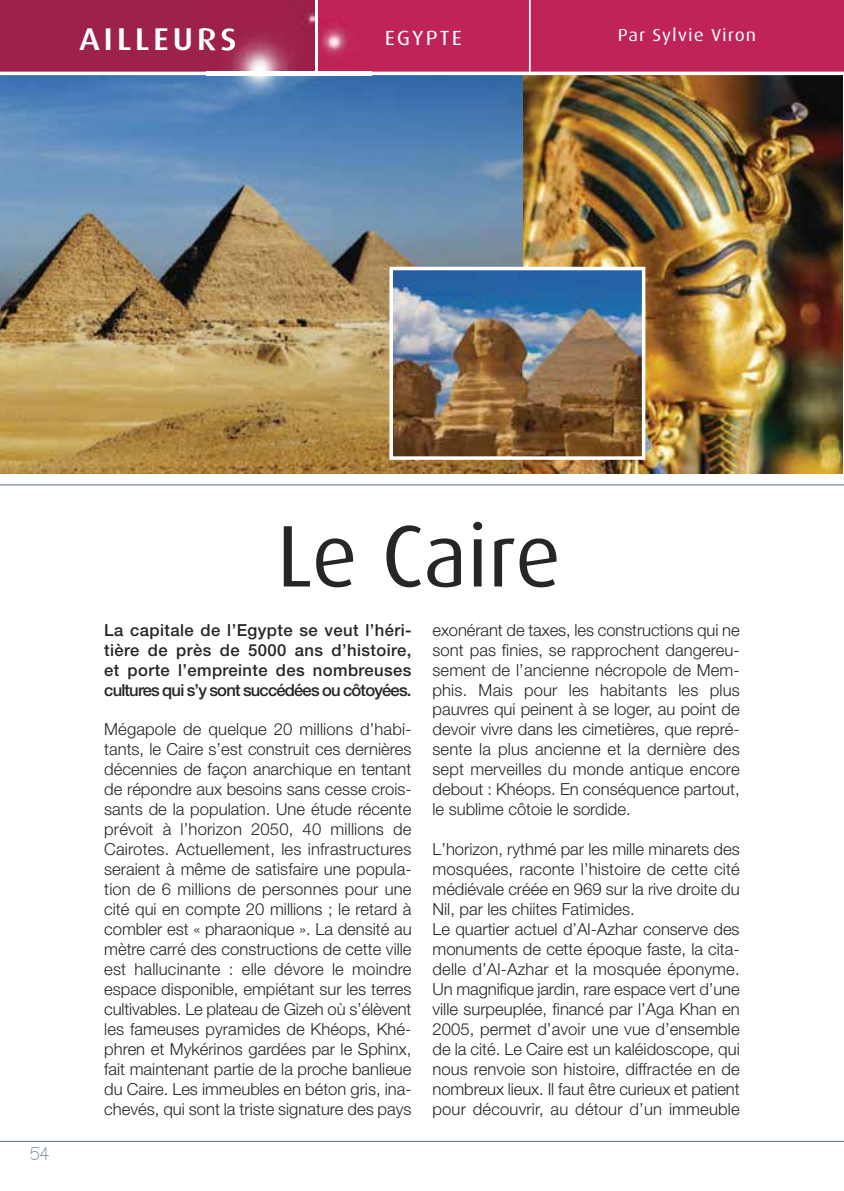
<style>
.page{position:relative;width:844px;height:1191px;background:#fff}
.page>*{position:absolute;margin:0;border:0;box-sizing:border-box;transform-origin:0 0}
.t1{font:87.5px "Dax";color:#272627}
.t2{font:500 31.5px "Dax";letter-spacing:.1em;color:#fff;scale:1.11 1}
.t3{font:21px "Eurofurencelight";color:#637687}
.t4{font:20.47px "Dax";letter-spacing:.095em;color:#fff;scale:1.11 1}
.t5{font:17.32px "Dax";letter-spacing:.05em;color:#fff;scale:1.11 1}
.t6{font:300 16.62px/19.9px "Helvetica Neue";color:#272627;text-align:justify}
.t7{font:500 16.62px/19.9px "Helvetica Neue";letter-spacing:-.05em;color:#272627;text-align:justify}
</style>
<div class="page">
<hr style="left:0;top:1140px;width:843px;height:1px;background:#637687">
<img style="left:0;top:75px;width:523px;height:398px">
<img style="left:523px;top:75px;width:319px;height:398px">
<hr style="left:0;top:484px;width:843px;height:1px;background:#637687">
<div style="left:0;top:0;width:843px;height:73px;background:#c02356"></div>
<div style="left:0;top:0;width:207px;height:72px;background:#9c214b"></div>
<hr style="left:529px;top:0;width:1px;height:73px;background:#fff">
<hr style="left:0;top:72px;width:843px;height:3px;background:#fff">
<img style="left:207px;top:0;width:164px;height:120px">
<img style="left:207px;top:28px;width:28px;height:23px">
<img style="left:394px;top:272px;width:246px;height:183px">
<div style="left:389px;top:267px;width:256px;height:193px;border:4px solid #fff"></div>
<h2 class="t2" style="left:79px;top:26px;width:143px">AILLEURS</h2>
<p class="t4" style="left:385px;top:29px;width:71px">EGYPTE</p>
<p class="t5" style="left:617px;top:28px;width:126px">Par Sylvie Viron</p>
<p class="t3" style="left:30px;top:1141px;width:21px">54</p>
<h1 class="t1" style="left:277px;top:518px;width:285px">Le Caire</h1>
<p class="t7" style="left:104px;top:621px;width:309px">La capitale de l’Egypte se veut l’héri&shy;tière de près de 5000 ans d’histoire, et porte l’empreinte des nombreuses cultures qui s’y sont succédées ou côtoyées.</p>
<p class="t6" style="left:104px;top:721px;width:309px">Mégapole de quelque 20 millions d’habi&shy;tants, le Caire s’est construit ces dernières décennies de façon anarchique en tentant de répondre aux besoins sans cesse crois&shy;sants de la population. Une étude récente prévoit à l’horizon 2050, 40 millions de Cairotes. Actuellement, les infrastructures seraient à même de satisfaire une popula&shy;tion de 6 millions de personnes pour une cité qui en compte 20 millions ; le retard à combler est « pharaonique ». La densité au mètre carré des constructions de cette ville est hallucinante : elle dévore le moindre espace disponible, empiétant sur les terres cultivables. Le plateau de Gizeh où s’élèvent les fameuses pyramides de Khéops, Khé&shy;phren et Mykérinos gardées par le Sphinx, fait maintenant partie de la proche banlieue du Caire. Les immeubles en béton gris, ina&shy;chevés, qui sont la triste signature des pays</p>
<p class="t6" style="left:432px;top:621px;width:309px">exonérant de taxes, les constructions qui ne sont pas finies, se rapprochent dangereu&shy;sement de l’ancienne nécropole de Mem&shy;phis. Mais pour les habitants les plus pauvres qui peinent à se loger, au point de devoir vivre dans les cimetières, que repré&shy;sente la plus ancienne et la dernière des sept merveilles du monde antique encore debout : Khéops. En conséquence partout, le sublime côtoie le sordide.</p>
<p class="t6" style="left:432px;top:841px;width:309px;text-align:left">L’horizon, rythmé par les mille minarets des mosquées, raconte l’histoire de cette cité médiévale créée en 969 sur la rive droite du Nil, par les chiites Fatimides.<br>Le quartier actuel d’Al-Azhar conserve des monuments de cette époque faste, la cita&shy;delle d’Al-Azhar et la mosquée éponyme.<br>Un magnifique jardin, rare espace vert d’une ville surpeuplée, financé par l’Aga Khan en 2005, permet d’avoir une vue d’ensemble de la cité. Le Caire est un kaléidoscope, qui nous renvoie son histoire, diffractée en de nombreux lieux. Il faut être curieux et patient pour découvrir, au détour d’un immeuble</p>
</div>
